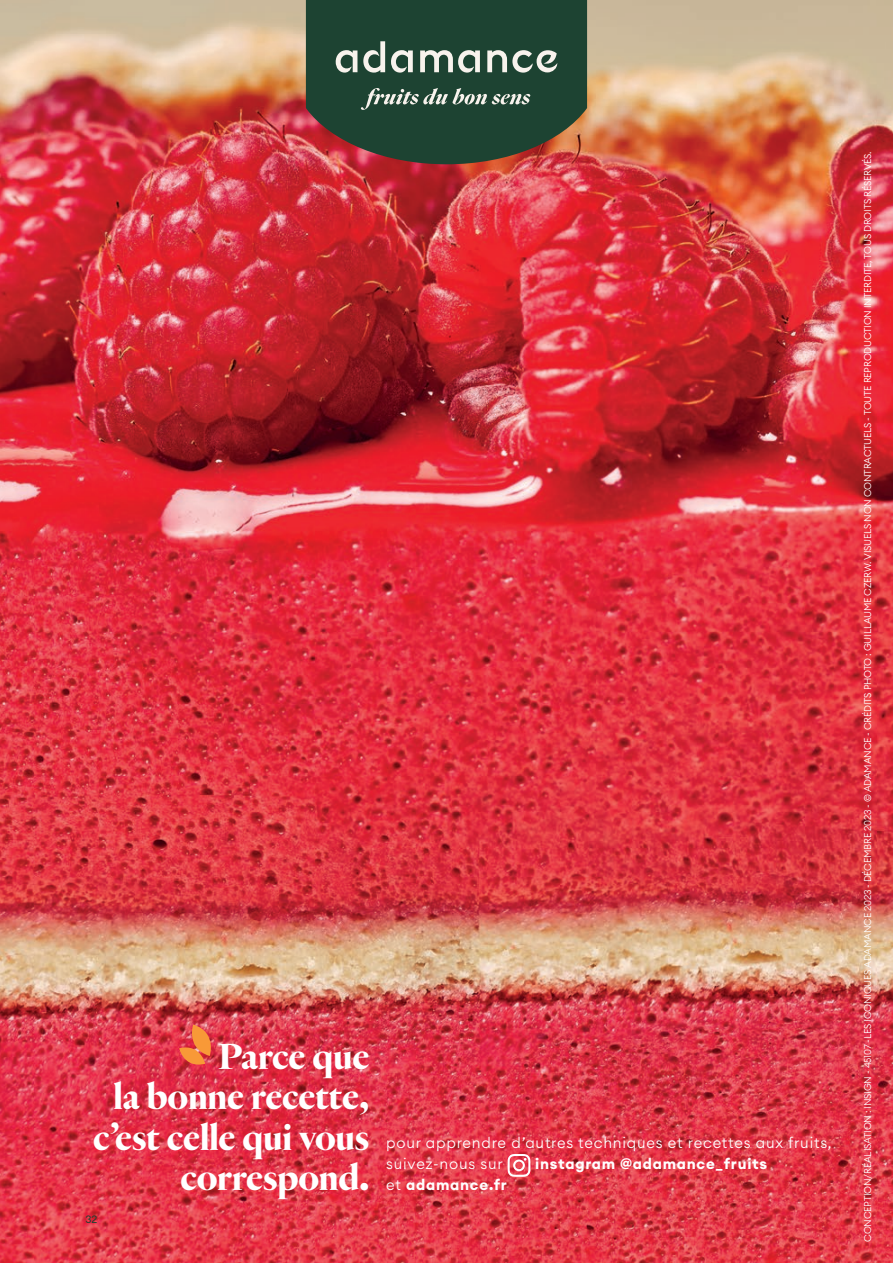
<style>
.page{position:relative;width:893px;height:1263px;background:#fff}
.page>*{position:absolute;margin:0;border:0;box-sizing:border-box;transform-origin:0 0}
.t1{font:700 37.5px/40.5px "Heldane Display";letter-spacing:.01em;color:#fff;text-align:right}
.t2{font:300 15px/21px "Euclid Circular A";letter-spacing:.05em;color:#fff}
.t3{font:700 15px "Euclid Circular A";letter-spacing:.05em;color:#fff}
.t4{font:10.5px "Euclid Circular A";color:#1d4332}
.t5{font:300 9.75px "Euclid Circular A";letter-spacing:-.02em;color:#fff}
.s1{font-weight:300}
</style>
<div class="page">
<img style="left:0;top:0;width:893px;height:1263px">
<svg style="left:306px;top:0;width:281px;height:164px;fill:#1d4332"></svg>
<svg style="left:361px;top:88px;width:169px;height:22px"></svg>
<svg style="left:487px;top:50px;width:70px;height:23px"></svg>
<svg style="left:336px;top:50px;width:21px;height:23px"></svg>
<svg style="left:391px;top:50px;width:22px;height:23px"></svg>
<svg style="left:420px;top:50px;width:60px;height:23px"></svg>
<svg style="left:363px;top:41px;width:22px;height:32px"></svg>
<svg style="left:508px;top:1154px;width:22px;height:23px"></svg>
<svg style="left:179px;top:1024px;width:32px;height:42px"></svg>
<h1 class="t1" style="left:93px;top:1036px;width:277px">Parce que<br>la bonne recette, c’est celle qui vous correspond.</h1>
<p class="t4" style="left:85px;top:1213px;width:13px">32</p>
<h2 class="t2" style="left:386px;top:1132px;width:447px">pour apprendre d’autres techniques et recettes aux fruits, suivez-nous sur</h2>
<h2 class="t3" style="left:535px;top:1154px;width:233px">instagram @adamance_fruits</h2>
<h2 class="t3" style="left:386px;top:1175px;width:122px"><span class="s1">et</span> adamance.fr</h2>
<p class="t5" style="left:861px;top:1242px;width:1092px;rotate:-90deg">CONCEPTION/RÉALISATION : INSIGN - 45107 -LES ICONIQUES ADAMANCE 2023 - DÉCEMBRE 2023 - © ADAMANCE - CRÉDITS PHOTO : GUILLAUME CZERW. VISUELS NON CONTRACTUELS - TOUTE REPRODUCTION INTERDITE, TOUS DROITS RÉSERVÉS.</p>
</div>
